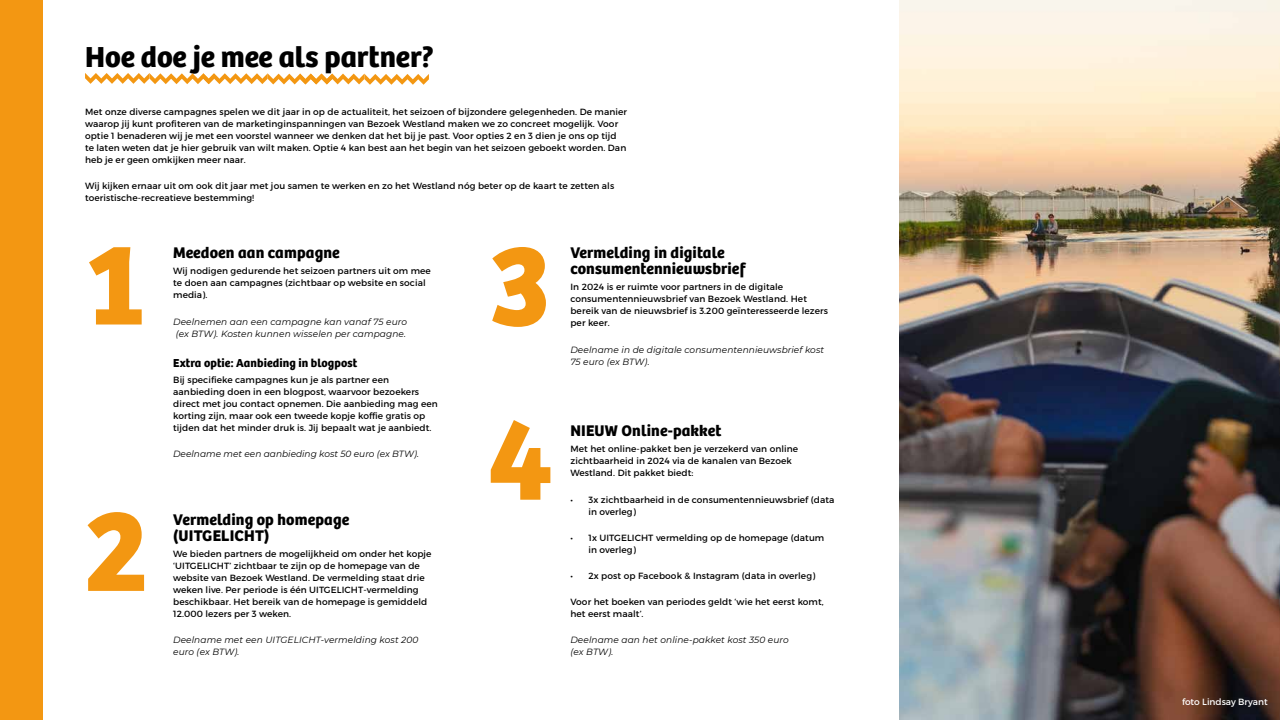
<style>
.page{position:relative;width:1280px;height:720px;background:#fff}
.page>*{position:absolute;margin:0;border:0;box-sizing:border-box;transform-origin:0 0}
.t1{font:700 120px/173.9px "Bree";color:#f39712}
.t2{font:700 30px "Bree";color:#000}
.t3{font:700 16px/16px "Bree";letter-spacing:.01em;color:#000}
.t4{font:700 12px "Bree";letter-spacing:.01em;color:#000}
.t5{font:9px/12px "Montserrat";letter-spacing:.01em;color:#000}
.t6{font:italic 9px/12px "Montserrat";letter-spacing:.01em;color:#000}
.t7{font:9px "Montserrat";color:#fff}
</style>
<div class="page">
<svg style="left:85px;top:73px;width:344px;height:12px"></svg>
<img style="left:899px;top:0;width:381px;height:719px">
<div style="left:0;top:0;width:43px;height:720px;background:#f39712"></div>
<h2 class="t2" style="left:85px;top:44px;width:350px">Hoe doe je mee als partner?</h2>
<p class="t5" style="left:85px;top:107px;width:543px">Met onze diverse campagnes spelen we dit jaar in op de actualiteit, het seizoen of bijzondere gelegenheden. De manier waarop jij kunt profiteren van de marketinginspanningen van Bezoek Westland maken we zo concreet mogelijk. Voor optie 1 benaderen wij je met een voorstel wanneer we denken dat het bij je past. Voor opties 2 en 3 dien je ons op tijd te laten weten dat je hier gebruik van wilt maken. Optie 4 kan best aan het begin van het seizoen geboekt worden. Dan heb je er geen omkijken meer naar.</p>
<p class="t5" style="left:85px;top:181px;width:531px">Wij kijken ernaar uit om ook dit jaar met jou samen te werken en zo het Westland nóg beter op de kaart te zetten als toeristische-recreatieve bestemming!</p>
<h1 class="t1" style="left:85px;top:208px;width:60px">1</h1>
<h1 class="t1" style="left:85px;top:475px;width:64px">2</h1>
<h3 class="t3" style="left:173px;top:246px;width:168px">Meedoen aan campagne</h3>
<p class="t5" style="left:173px;top:266px;width:259px">Wij nodigen gedurende het seizoen partners uit om mee te doen aan campagnes (zichtbaar op website en social media).</p>
<p class="t6" style="left:173px;top:316px;width:235px">Deelnemen aan een campagne kan vanaf 75 euro (ex BTW). Kosten kunnen wisselen per campagne.</p>
<h3 class="t4" style="left:173px;top:358px;width:186px">Extra optie: Aanbieding in blogpost</h3>
<p class="t5" style="left:173px;top:374px;width:266px">Bij specifieke campagnes kun je als partner een aanbieding doen in een blogpost, waarvoor bezoekers direct met jou contact opnemen. Die aanbieding mag een korting zijn, maar ook een tweede kopje koffie gratis op tijden dat het minder druk is. Jij bepaalt wat je aanbiedt.</p>
<p class="t6" style="left:173px;top:449px;width:247px">Deelname met een aanbieding kost 50 euro (ex BTW).</p>
<h3 class="t3" style="left:173px;top:513px;width:178px">Vermelding op homepage (UITGELICHT)</h3>
<p class="t5" style="left:173px;top:548px;width:260px">We bieden partners de mogelijkheid om onder het kopje ‘UITGELICHT’ zichtbaar te zijn op de homepage van de website van Bezoek Westland. De vermelding staat drie weken live. Per periode is één UITGELICHT-vermelding beschikbaar. Het bereik van de homepage is gemiddeld 12.000 lezers per 3 weken.</p>
<p class="t6" style="left:173px;top:635px;width:247px">Deelname met een UITGELICHT-vermelding kost 200 euro (ex BTW).</p>
<h1 class="t1" style="left:486px;top:210px;width:68px">3<br>4</h1>
<h3 class="t3" style="left:570px;top:246px;width:176px">Vermelding in digitale consumentennieuwsbrief</h3>
<p class="t5" style="left:570px;top:282px;width:259px">In 2024 is er ruimte voor partners in de digitale consumentennieuwsbrief van Bezoek Westland. Het bereik van de nieuwsbrief is 3.200 geïnteresseerde lezers per keer.</p>
<p class="t6" style="left:570px;top:344px;width:255px">Deelname in de digitale consumentennieuwsbrief kost<br>75 euro (ex BTW).</p>
<h3 class="t3" style="left:570px;top:424px;width:152px">NIEUW Online-pakket</h3>
<p class="t5" style="left:570px;top:444px;width:229px">Met het online-pakket ben je verzekerd van online zichtbaarheid in 2024 via de kanalen van Bezoek<br>Westland. Dit pakket biedt:</p>
<p class="t5" style="left:588px;top:494px;width:248px;text-indent:-18px">• 3x zichtbaarheid in de consumentennieuwsbrief (data in overleg)</p>
<p class="t5" style="left:588px;top:532px;width:237px;text-indent:-18px">• 1x UITGELICHT vermelding op de homepage (datum in overleg)</p>
<p class="t5" style="left:570px;top:570px;width:246px">• 2x post op Facebook &amp; Instagram (data in overleg)</p>
<p class="t5" style="left:570px;top:597px;width:255px">Voor het boeken van periodes geldt ‘wie het eerst komt, het eerst maalt’.</p>
<p class="t6" style="left:570px;top:635px;width:220px">Deelname aan het online-pakket kost 350 euro (ex BTW).</p>
<p class="t7" style="left:1182px;top:698px;width:87px">foto Lindsay Bryant</p>
</div>
